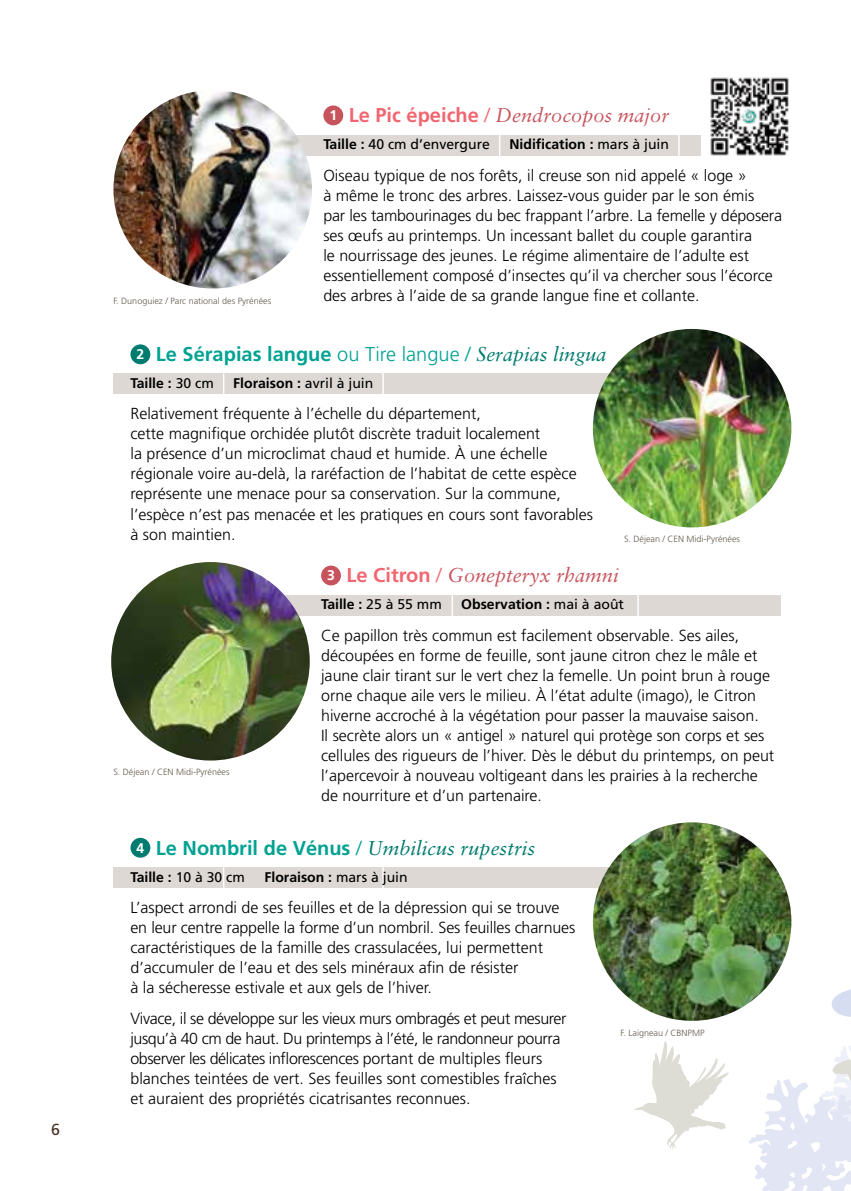
<style>
.page{position:relative;width:851px;height:1191px;background:#fff}
.page>*{position:absolute;margin:0;border:0;box-sizing:border-box;transform-origin:0 0}
.t1{font:italic 20px "Sabon";color:#c7545d}
.t2{font:700 20px "Frutiger";color:#00a292}
.t3{font:italic 20px "Sabon";color:#007b6f}
.t4{font:300 16px/20px "Frutiger";color:#000}
.t5{font:300 16px/20px "Frutiger";letter-spacing:-.025em;color:#000}
.t6{font:16px "Frutiger";color:#482e1f}
.t7{font:700 14px "Frutiger";color:#000}
.t8{font:14px "Frutiger";color:#000}
.t9{font:300 9px "Frutiger";color:#655a4d}
.s1{font-family:"Frutiger";font-weight:700;font-style:normal;font-size:14px;color:#fff}
.s2{font-family:"Frutiger";font-weight:700;font-style:normal;color:#f16670}
.s3{font-family:"Frutiger";font-weight:300;font-style:normal;color:#f16670}
.s4{font-weight:700}
.s5{font-weight:400}
.s6{font-size:14px;color:#fff}
.s7{font-weight:300}
.s8{font-family:"Sabon";font-weight:400;font-style:italic;color:#007b6f}
.s9{font-family:"Frutiger";font-weight:700;font-style:normal;color:#00a292}
.s10{font-family:"Frutiger";font-weight:300;font-style:normal;color:#00a292}
</style>
<div class="page">
<svg style="left:748px;top:986px;width:102px;height:205px"></svg>
<svg style="left:634px;top:1041px;width:94px;height:108px"></svg>
<div style="left:113px;top:374px;width:598px;height:20px;background:#ddd8d3"></div>
<svg style="left:223px;top:373px;width:1px;height:21px"></svg>
<hr style="left:382px;top:373px;width:2px;height:23px;background:#fff">
<div style="left:130px;top:344px;width:20px;height:20px;background:#007b6f;border-radius:50%"></div>
<img style="left:592px;top:329px;width:199px;height:198px;border-radius:99px">
<div style="left:251px;top:595px;width:529px;height:20px;background:#ddd8d3"></div>
<hr style="left:451px;top:594px;width:2px;height:24px;background:#fff">
<svg style="left:637px;top:595px;width:1px;height:21px"></svg>
<div style="left:321px;top:565px;width:20px;height:20px;background:#c7545d;border-radius:50%"></div>
<img style="left:111px;top:562px;width:199px;height:198px;border-radius:99px">
<div style="left:253px;top:135px;width:529px;height:20px;background:#ddd8d3"></div>
<svg style="left:499px;top:135px;width:1px;height:20px"></svg>
<svg style="left:678px;top:135px;width:1px;height:21px"></svg>
<img style="left:113px;top:90px;width:199px;height:198px;border-radius:99px">
<div style="left:323px;top:105px;width:20px;height:20px;background:#c7545d;border-radius:50%"></div>
<div style="left:113px;top:867px;width:598px;height:20px;background:#ddd8d3"></div>
<svg style="left:223px;top:867px;width:1px;height:20px"></svg>
<hr style="left:382px;top:866px;width:2px;height:23px;background:#fff">
<div style="left:130px;top:838px;width:20px;height:19px;background:#007b6f;border-radius:50%"></div>
<img style="left:592px;top:822px;width:199px;height:198px;border-radius:99px">
<div style="left:701px;top:62px;width:96px;height:97px;background:#fff"></div>
<img style="left:710px;top:77px;width:79px;height:79px">
<p class="t6" style="left:51px;top:1120px;width:10px">6</p>
<p class="t9" style="left:113px;top:295px;width:159px">F. Dunoguiez / Parc national des Pyrénées</p>
<p class="t1" style="left:329px;top:104px;width:341px"><span class="s1">1</span> <span class="s2">Le Pic épeiche</span> <span class="s3">/</span> Dendrocopos major</p>
<p class="t8" style="left:323px;top:136px;width:168px"><span class="s4">Taille :</span> 40 cm d’envergure</p>
<p class="t7" style="left:509px;top:136px;width:161px">Nidification : <span class="s5">mars à juin</span></p>
<p class="t4" style="left:323px;top:165px;width:460px">Oiseau typique de nos forêts, il creuse son nid appelé « loge »<br>à même le tronc des arbres. Laissez-vous guider par le son émis<br>par les tambourinages du bec frappant l’arbre. La femelle y déposera ses œufs au printemps. Un incessant ballet du couple garantira<br>le nourrissage des jeunes. Le régime alimentaire de l’adulte est essentiellement composé d’insectes qu’il va chercher sous l’écorce des arbres à l’aide de sa grande langue fine et collante.</p>
<p class="t2" style="left:136px;top:342px;width:471px"><span class="s6">2</span> Le Sérapias langue <span class="s7">ou Tire langue /</span> <span class="s8">Serapias lingua</span></p>
<p class="t7" style="left:130px;top:375px;width:85px">Taille : <span class="s5">30 cm</span></p>
<p class="t7" style="left:233px;top:375px;width:142px">Floraison : <span class="s5">avril à juin</span></p>
<p class="t4" style="left:130px;top:404px;width:464px">Relativement fréquente à l’échelle du département,<br>cette magnifique orchidée plutôt discrète traduit localement<br>la présence d’un microclimat chaud et humide. À une échelle régionale voire au-delà, la raréfaction de l’habitat de cette espèce représente une menace pour sa conservation. Sur la commune, l’espèce n’est pas menacée et les pratiques en cours sont favorables à son maintien.</p>
<p class="t1" style="left:327px;top:564px;width:293px"><span class="s1">3</span> <span class="s2">Le Citron</span> <span class="s3">/</span> Gonepteryx rhamni</p>
<p class="t7" style="left:321px;top:596px;width:122px">Taille : <span class="s5">25 à 55 mm</span></p>
<p class="t7" style="left:461px;top:596px;width:164px">Observation : <span class="s5">mai à août</span></p>
<p class="t4" style="left:321px;top:625px;width:454px">Ce papillon très commun est facilement observable. Ses ailes, découpées en forme de feuille, sont jaune citron chez le mâle et jaune clair tirant sur le vert chez la femelle. Un point brun à rouge orne chaque aile vers le milieu. À l’état adulte (imago), le Citron hiverne accroché à la végétation pour passer la mauvaise saison.<br>Il secrète alors un « antigel » naturel qui protège son corps et ses cellules des rigueurs de l’hiver. Dès le début du printemps, on peut l’apercevoir à nouveau voltigeant dans les prairies à la recherche de nourriture et d’un partenaire.</p>
<p class="t9" style="left:624px;top:534px;width:118px">S. Déjean / CEN Midi-Pyrénées</p>
<p class="t9" style="left:113px;top:766px;width:118px">S. Déjean / CEN Midi-Pyrénées</p>
<p class="t3" style="left:136px;top:836px;width:400px"><span class="s1">4</span> <span class="s9">Le Nombril de Vénus</span> <span class="s10">/</span> Umbilicus rupestris</p>
<p class="t7" style="left:130px;top:868px;width:116px">Taille : <span class="s5">10 à 30 cm</span></p>
<p class="t7" style="left:264px;top:868px;width:145px">Floraison : <span class="s5">mars à juin</span></p>
<p class="t4" style="left:130px;top:897px;width:446px">L’aspect arrondi de ses feuilles et de la dépression qui se trouve en leur centre rappelle la forme d’un nombril. Ses feuilles charnues caractéristiques de la famille des crassulacées, lui permettent d’accumuler de l’eau et des sels minéraux afin de résister<br>à la sécheresse estivale et aux gels de l’hiver.</p>
<p class="t5" style="left:130px;top:1009px;width:437px">Vivace, il se développe sur les vieux murs ombragés et peut mesurer jusqu’à 40 cm de haut. Du printemps à l’été, le randonneur pourra observer les délicates inflorescences portant de multiples fleurs blanches teintées de vert. Ses feuilles sont comestibles fraîches et auraient des propriétés cicatrisantes reconnues.</p>
<p class="t9" style="left:620px;top:1027px;width:85px">F. Laigneau / CBNPMP</p>
</div>
